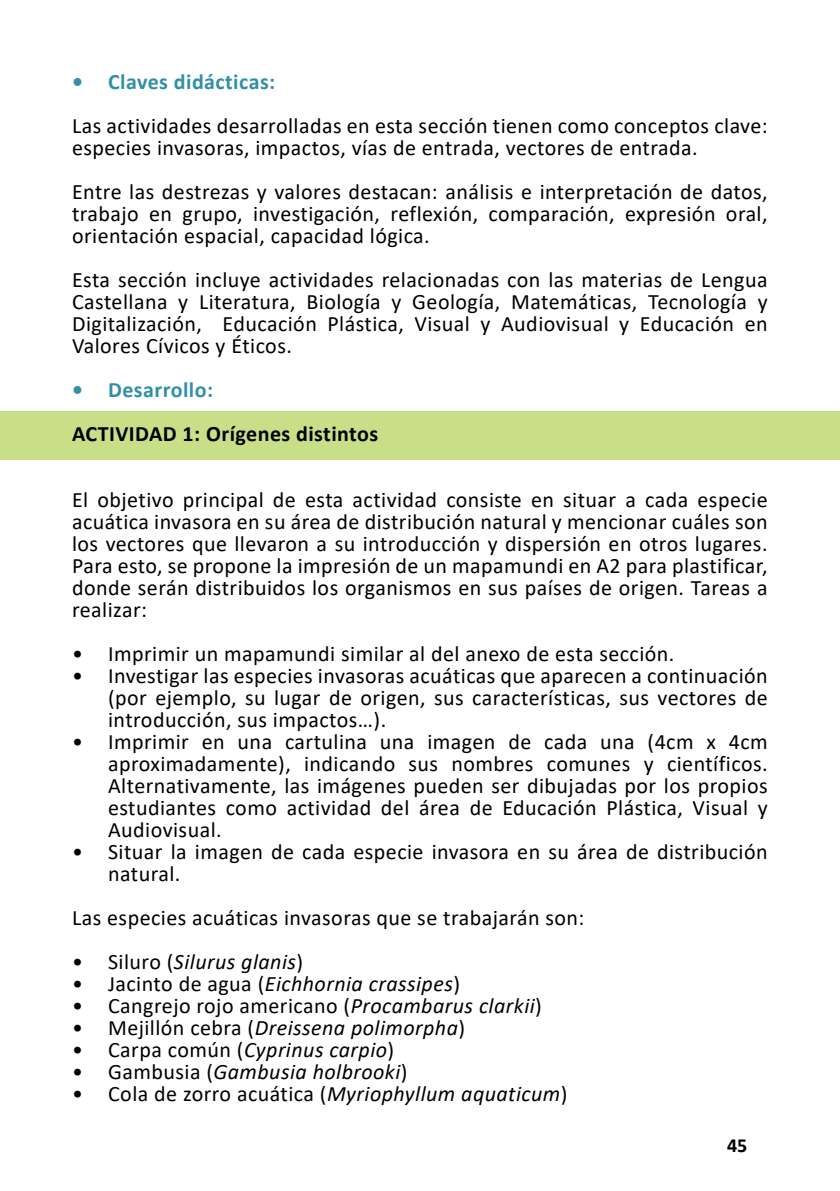
<style>
.page{position:relative;width:840px;height:1191px;background:#fff}
.page>*{position:absolute;margin:0;border:0;box-sizing:border-box;transform-origin:0 0}
.t1{font:22px/22px "Calibri";letter-spacing:.02em;color:#000;text-align:justify}
.t2{font:italic 22px "Calibri";letter-spacing:.02em;color:#000}
.t3{font:700 22px "Calibri";letter-spacing:.02em;color:#318fa8}
.t4{font:700 22px "Calibri";letter-spacing:.02em;color:#000}
.t5{font:700 20px "Calibri";color:#000}
.s1{font-style:normal}
.s2{font-style:italic}
</style>
<div class="page">
<div style="left:0;top:411px;width:839px;height:48px;background:#c9df87"></div>
<p class="t3" style="left:72px;top:66px;width:205px">• Claves didácticas:</p>
<p class="t1" style="left:72px;top:114px;width:696px">Las actividades desarrolladas en esta sección tienen como conceptos clave: especies invasoras, impactos, vías de entrada, vectores de entrada.</p>
<p class="t1" style="left:72px;top:180px;width:696px">Entre las destrezas y valores destacan: análisis e interpretación de datos, trabajo en grupo, investigación, reflexión, comparación, expresión oral, orientación espacial, capacidad lógica.</p>
<p class="t1" style="left:72px;top:268px;width:696px">Esta sección incluye actividades relacionadas con las materias de Lengua Castellana y Literatura, Biología y Geología, Matemáticas, Tecnología y Digitalización, Educación Plástica, Visual y Audiovisual y Educación en Valores Cívicos y Éticos.</p>
<p class="t3" style="left:72px;top:374px;width:142px">• Desarrollo:</p>
<p class="t4" style="left:72px;top:418px;width:307px">ACTIVIDAD 1: Orígenes distintos</p>
<p class="t1" style="left:72px;top:488px;width:696px">El objetivo principal de esta actividad consiste en situar a cada especie acuática invasora en su área de distribución natural y mencionar cuáles son los vectores que llevaron a su introducción y dispersión en otros lugares.<br>Para esto, se propone la impresión de un mapamundi en A2 para plastificar, donde serán distribuidos los organismos en sus países de origen. Tareas a realizar:</p>
<p class="t1" style="left:72px;top:642px;width:603px">• Imprimir un mapamundi similar al del anexo de esta sección.</p>
<p class="t1" style="left:108px;top:664px;width:660px;text-indent:-36px">• Investigar las especies invasoras acuáticas que aparecen a continuación (por ejemplo, su lugar de origen, sus características, sus vectores de introducción, sus impactos…).</p>
<p class="t1" style="left:108px;top:730px;width:661px;text-indent:-36px">• Imprimir en una cartulina una imagen de cada una (4cm x 4cm aproximadamente), indicando sus nombres comunes y científicos.<br>Alternativamente, las imágenes pueden ser dibujadas por los propios estudiantes como actividad del área de Educación Plástica, Visual y Audiovisual.</p>
<p class="t1" style="left:108px;top:840px;width:660px;text-indent:-36px">• Situar la imagen de cada especie invasora en su área de distribución natural.</p>
<p class="t1" style="left:72px;top:906px;width:513px">Las especies acuáticas invasoras que se trabajarán son:</p>
<p class="t2" style="left:72px;top:946px;width:232px"><span class="s1">• Siluro (</span>Silurus glanis<span class="s1">)</span></p>
<p class="t2" style="left:72px;top:968px;width:389px"><span class="s1">• Jacinto de agua (</span>Eichhornia crassipes<span class="s1">)</span></p>
<p class="t1" style="left:72px;top:994px;width:471px">• Cangrejo rojo americano (<span class="s2">Procambarus clarkii</span>)</p>
<p class="t2" style="left:72px;top:1012px;width:394px"><span class="s1">• Mejillón cebra (</span>Dreissena polimorpha<span class="s1">)</span></p>
<p class="t2" style="left:72px;top:1034px;width:323px"><span class="s1">• Carpa común (</span>Cyprinus carpio<span class="s1">)</span></p>
<p class="t2" style="left:72px;top:1056px;width:337px"><span class="s1">• Gambusia (</span>Gambusia holbrooki<span class="s1">)</span></p>
<p class="t1" style="left:72px;top:1082px;width:496px">• Cola de zorro acuática (<span class="s2">Myriophyllum aquaticum</span>)</p>
<p class="t5" style="left:726px;top:1131px;width:22px">45</p>
</div>
